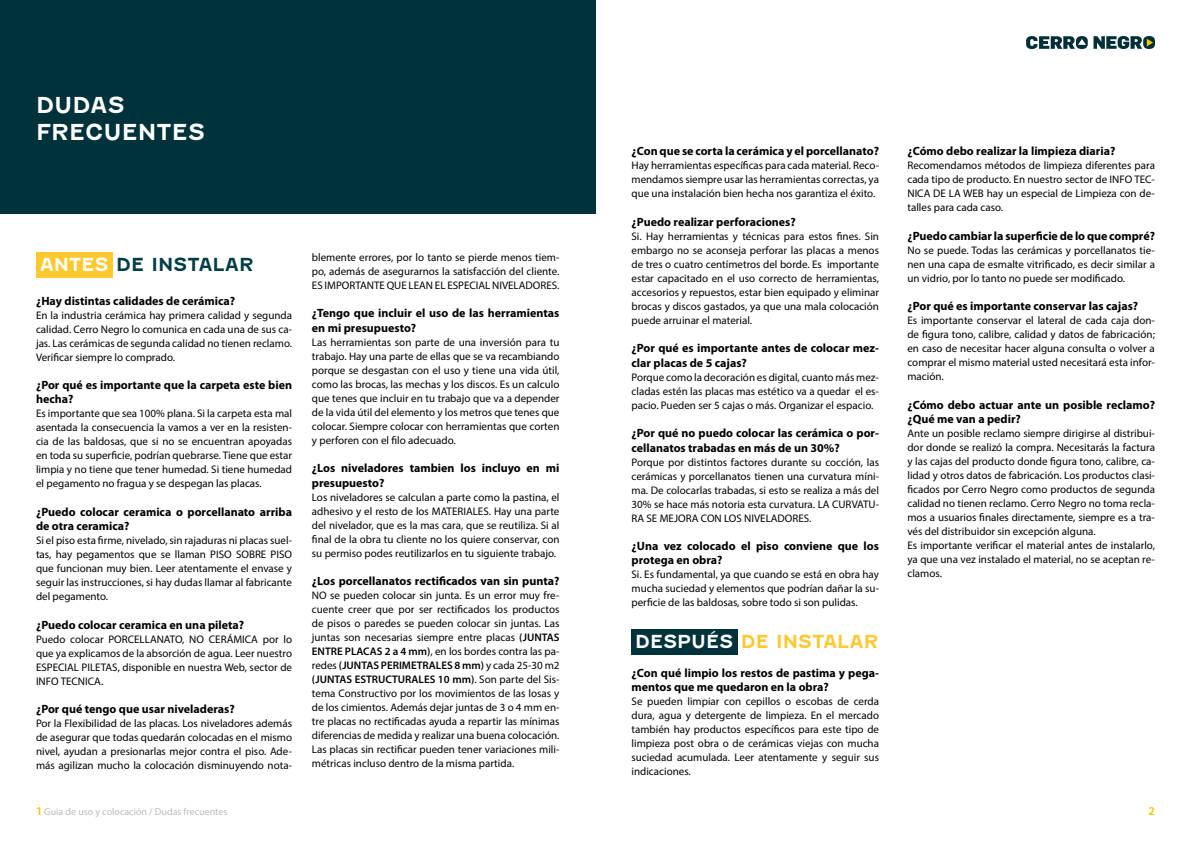
<style>
.page{position:relative;width:1191px;height:842px;background:#fff}
.page>*{position:absolute;margin:0;border:0;box-sizing:border-box;transform-origin:0 0}
.t1{font:700 22px/26.4px "Fenwick Rg";color:#fff}
.t2{font:700 18px "Fenwick Rg";letter-spacing:-.005em;color:#ffc82f}
.t3{font:700 18px "Fenwick Rg";letter-spacing:-.005em;color:#003d45}
.t4{font:700 12px/14.4px "Myriad Pro";color:#010202}
.t5{font:700 12px/14.4px "Myriad Pro";color:#000}
.t6{font:600 12px "Myriad Pro";color:#f5c400}
.t7{font:11px/14px "Myriad Pro";color:#010202;text-align:justify}
.t8{font:11px/14px "Myriad Pro";color:#000;text-align:justify}
.t9{font:10px "Myriad Pro";color:#bbb}
.s1{color:#fff}
.s2{font-weight:600}
.s3{font-weight:600;font-size:12px;color:#f5c400}
</style>
<div class="page">
<div style="left:0;top:0;width:595px;height:213px;background:#00323b"></div>
<div style="left:631px;top:629px;width:106px;height:26px;background:#00323b"></div>
<div style="left:36px;top:252px;width:77px;height:26px;background:#ffc82f"></div>
<svg style="left:1026px;top:36px;width:61px;height:13px"></svg>
<svg style="left:1093px;top:36px;width:62px;height:13px"></svg>
<h1 class="t1" style="left:36px;top:92px;width:171px">DUDAS<br>FRECUENTES</h1>
<h2 class="t3" style="left:40px;top:254px;width:216px"><span class="s1">ANTES</span> DE INSTALAR</h2>
<p class="t4" style="left:36px;top:293px;width:201px">¿Hay distintas calidades de cerámica?</p>
<p class="t7" style="left:36px;top:308px;width:257px">En la industria cerámica hay primera calidad y segunda calidad. Cerro Negro lo comunica en cada una de sus ca&shy;jas. Las cerámicas de segunda calidad no tienen reclamo.<br>Verificar siempre lo comprado.</p>
<p class="t4" style="left:36px;top:378px;width:257px">¿Por qué es importante que la carpeta este bien hecha?</p>
<p class="t7" style="left:36px;top:406px;width:258px">Es importante que sea 100% plana. Si la carpeta esta mal asentada la consecuencia la vamos a ver en la resisten&shy;cia de las baldosas, que si no se encuentran apoyadas en toda su superficie, podrían quebrarse. Tiene que estar limpia y no tiene que tener humedad. Si tiene humedad el pegamento no fragua y se despegan las placas.</p>
<p class="t4" style="left:36px;top:505px;width:257px">¿Puedo colocar ceramica o porcellanato arriba de otra ceramica?</p>
<p class="t7" style="left:36px;top:533px;width:258px">Si el piso esta firme, nivelado, sin rajaduras ni placas suel&shy;tas, hay pegamentos que se llaman PISO SOBRE PISO que funcionan muy bien. Leer atentamente el envase y seguir las instrucciones, si hay dudas llamar al fabricante del pegamento.</p>
<p class="t4" style="left:36px;top:617px;width:210px">¿Puedo colocar ceramica en una pileta?</p>
<p class="t7" style="left:36px;top:632px;width:257px">Puedo colocar PORCELLANATO, NO CERÁMICA por lo que ya explicamos de la absorción de agua. Leer nuestro ESPECIAL PILETAS, disponible en nuestra Web, sector de INFO TECNICA.</p>
<p class="t4" style="left:36px;top:702px;width:200px">¿Por qué tengo que usar niveladeras?</p>
<p class="t7" style="left:36px;top:716px;width:257px">Por la Flexibilidad de las placas. Los niveladores además de asegurar que todas quedarán colocadas en el mismo nivel, ayudan a presionarlas mejor contra el piso. Ade&shy;más agilizan mucho la colocación disminuyendo nota-</p>
<p class="t7" style="left:312px;top:250px;width:249px">blemente errores, por lo tanto se pierde menos tiem&shy;po, además de asegurarnos la satisfacción del cliente.<br>ES IMPORTANTE QUE LEAN EL ESPECIAL NIVELADORES.</p>
<p class="t4" style="left:312px;top:306px;width:249px">¿Tengo que incluir el uso de las herramientas en mi presupuesto?</p>
<p class="t7" style="left:312px;top:335px;width:249px">Las herramientas son parte de una inversión para tu trabajo. Hay una parte de ellas que se va recambiando porque se desgastan con el uso y tiene una vida útil, como las brocas, las mechas y los discos. Es un calculo que tenes que incluir en tu trabajo que va a depender de la vida útil del elemento y los metros que tenes que colocar. Siempre colocar con herramientas que corten y perforen con el filo adecuado.</p>
<p class="t4" style="left:312px;top:461px;width:249px">¿Los niveladores tambien los incluyo en mi presupuesto?</p>
<p class="t7" style="left:312px;top:490px;width:249px">Los niveladores se calculan a parte como la pastina, el adhesivo y el resto de los MATERIALES. Hay una parte del nivelador, que es la mas cara, que se reutiliza. Si al final de la obra tu cliente no los quiere conservar, con su permiso podes reutilizarlos en tu siguiente trabajo.</p>
<p class="t4" style="left:312px;top:574px;width:249px">¿Los porcellanatos rectificados van sin punta?</p>
<p class="t7" style="left:312px;top:588px;width:249px">NO se pueden colocar sin junta. Es un error muy fre&shy;cuente creer que por ser rectificados los productos de pisos o paredes se pueden colocar sin juntas. Las juntas son necesarias siempre entre placas <span class="s2">(JUNTAS ENTRE PLACAS 2 a 4 mm)</span>, en los bordes contra las pa&shy;redes <span class="s2">(JUNTAS PERIMETRALES 8 mm)</span> y cada 25-30 m2 <span class="s2">(JUNTAS ESTRUCTURALES 10 mm)</span>. Son parte del Sis&shy;tema Constructivo por los movimientos de las losas y de los cimientos. Además dejar juntas de 3 o 4 mm en&shy;tre placas no rectificadas ayuda a repartir las mínimas diferencias de medida y realizar una buena colocación.<br>Las placas sin rectificar pueden tener variaciones mili&shy;métricas incluso dentro de la misma partida.</p>
<p class="t4" style="left:631px;top:144px;width:249px">¿Con que se corta la cerámica y el porcellanato?</p>
<p class="t7" style="left:631px;top:159px;width:249px">Hay herramientas específicas para cada material. Reco&shy;mendamos siempre usar las herramientas correctas, ya que una instalación bien hecha nos garantiza el éxito.</p>
<p class="t4" style="left:631px;top:215px;width:166px">¿Puedo realizar perforaciones?</p>
<p class="t7" style="left:631px;top:229px;width:249px">Si. Hay herramientas y técnicas para estos fines. Sin embargo no se aconseja perforar las placas a menos de tres o cuatro centímetros del borde. Es importante estar capacitado en el uso correcto de herramientas, accesorios y repuestos, estar bien equipado y eliminar brocas y discos gastados, ya que una mala colocación puede arruinar el material.</p>
<p class="t4" style="left:631px;top:341px;width:249px">¿Por qué es importante antes de colocar mez&shy;clar placas de 5 cajas?</p>
<p class="t7" style="left:631px;top:370px;width:249px">Porque como la decoración es digital, cuanto más mez&shy;cladas estén las placas mas estético va a quedar el es&shy;pacio. Pueden ser 5 cajas o más. Organizar el espacio.</p>
<p class="t4" style="left:631px;top:426px;width:249px">¿Por qué no puedo colocar las cerámica o por&shy;cellanatos trabadas en más de un 30%?</p>
<p class="t7" style="left:631px;top:455px;width:249px">Porque por distintos factores durante su cocción, las cerámicas y porcellanatos tienen una curvatura míni&shy;ma. De colocarlas trabadas, si esto se realiza a más del 30% se hace más notoria esta curvatura. LA CURVATU-RA SE MEJORA CON LOS NIVELADORES.</p>
<p class="t4" style="left:631px;top:539px;width:249px">¿Una vez colocado el piso conviene que los protega en obra?</p>
<p class="t7" style="left:631px;top:567px;width:249px">Si. Es fundamental, ya que cuando se está en obra hay mucha suciedad y elementos que podrían dañar la su&shy;perficie de las baldosas, sobre todo si son pulidas.</p>
<h2 class="t2" style="left:635px;top:631px;width:245px"><span class="s1">DESPUÉS</span> DE INSTALAR</h2>
<p class="t5" style="left:631px;top:666px;width:249px">¿Con qué limpio los restos de pastima y pega&shy;mentos que me quedaron en la obra?</p>
<p class="t7" style="left:631px;top:694px;width:249px">Se pueden limpiar con cepillos o escobas de cerda dura, agua y detergente de limpieza. En el mercado también hay productos específicos para este tipo de limpieza post obra o de cerámicas viejas con mucha suciedad acumulada. Leer atentamente y seguir sus indicaciones.</p>
<p class="t5" style="left:907px;top:144px;width:209px">¿Cómo debo realizar la limpieza diaria?</p>
<p class="t8" style="left:907px;top:159px;width:249px">Recomendamos métodos de limpieza diferentes para cada tipo de producto. En nuestro sector de INFO TEC-NICA DE LA WEB hay un especial de Limpieza con de&shy;talles para cada caso.</p>
<p class="t5" style="left:907px;top:229px;width:249px">¿Puedo cambiar la superficie de lo que compré?</p>
<p class="t8" style="left:907px;top:243px;width:249px">No se puede. Todas las cerámicas y porcellanatos tie&shy;nen una capa de esmalte vitrificado, es decir similar a un vidrio, por lo tanto no puede ser modificado.</p>
<p class="t5" style="left:907px;top:299px;width:232px">¿Por qué es importante conservar las cajas?</p>
<p class="t8" style="left:907px;top:313px;width:249px">Es importante conservar el lateral de cada caja don&shy;de figura tono, calibre, calidad y datos de fabricación; en caso de necesitar hacer alguna consulta o volver a comprar el mismo material usted necesitará esta infor&shy;mación.</p>
<p class="t5" style="left:907px;top:398px;width:249px">¿Cómo debo actuar ante un posible reclamo? ¿Qué me van a pedir?</p>
<p class="t8" style="left:907px;top:426px;width:249px;text-align:left">Ante un posible reclamo siempre dirigirse al distribui&shy;dor donde se realizó la compra. Necesitarás la factura y las cajas del producto donde figura tono, calibre, ca&shy;lidad y otros datos de fabricación. Los productos clasi&shy;ficados por Cerro Negro como productos de segunda calidad no tienen reclamo. Cerro Negro no toma recla&shy;mos a usuarios finales directamente, siempre es a tra&shy;vés del distribuidor sin excepción alguna.<br>Es importante verificar el material antes de instalarlo, ya que una vez instalado el material, no se aceptan re&shy;clamos.</p>
<p class="t9" style="left:36px;top:805px;width:193px"><span class="s3">1</span> Guia de uso y colocación / Dudas frecuentes</p>
<p class="t6" style="left:1148px;top:803px;width:8px">2</p>
</div>
